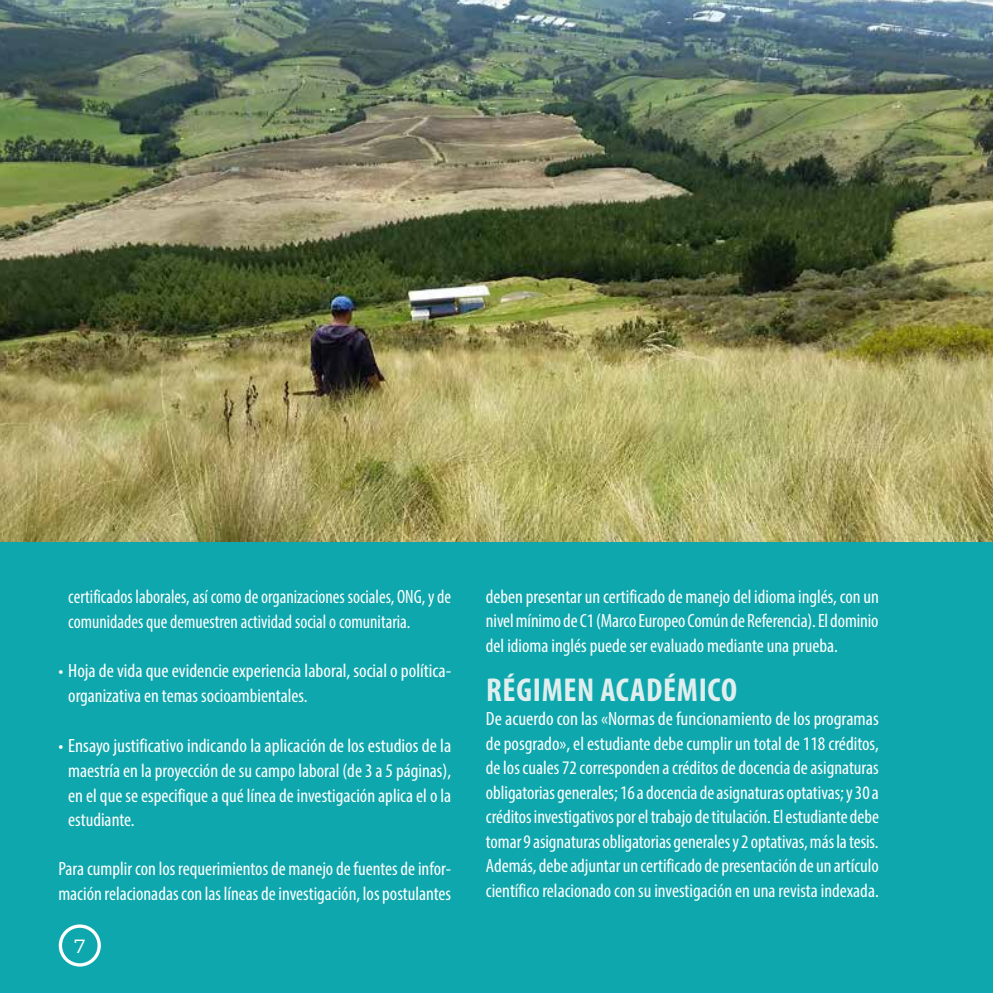
<style>
.page{position:relative;width:993px;height:993px;background:#fff}
.page>*{position:absolute;margin:0;border:0;box-sizing:border-box;transform-origin:0 0}
.t1{font:700 condensed 33.25px "Myriad Pro";letter-spacing:.02em;color:#e0efee}
.t2{font:condensed 19.25px/24.5px "Myriad Pro";color:#fff;text-align:justify}
.t3{font:condensed 19.25px/24.8px "Myriad Pro";color:#fff;scale:.95 1}
.t4{font:300 19.07px "Montserrat";color:#fff}
</style>
<div class="page">
<div style="left:0;top:0;width:992px;height:992px;background:#0ea7ad"></div>
<div style="left:59px;top:924px;width:42px;height:42px;border:3px solid #fff;border-radius:50%"></div>
<img style="left:0;top:0;width:992px;height:541px">
<p class="t3" style="left:68px;top:583px;width:404px">certificados laborales, así como de organizaciones sociales, ONG, y de comunidades que demuestren actividad social o comunitaria.</p>
<p class="t2" style="left:68px;top:658px;width:384px;text-indent:-10px">• Hoja de vida que evidencie experiencia laboral, social o política&shy;organizativa en temas socioambientales.</p>
<p class="t2" style="left:68px;top:732px;width:384px;text-indent:-10px">• Ensayo justificativo indicando la aplicación de los estudios de la maestría en la proyección de su campo laboral (de 3 a 5 páginas), en el que se especifique a qué línea de investigación aplica el o la estudiante.</p>
<p class="t2" style="left:58px;top:856px;width:394px">Para cumplir con los requerimientos de manejo de fuentes de infor&shy;mación relacionadas con las líneas de investigación, los postulantes</p>
<p class="t4" style="left:74px;top:931px;width:13px">7</p>
<p class="t2" style="left:486px;top:583px;width:394px">deben presentar un certificado de manejo del idioma inglés, con un nivel mínimo de C1 (Marco Europeo Común de Referencia). El dominio del idioma inglés puede ser evaluado mediante una prueba.</p>
<h1 class="t1" style="left:486px;top:668px;width:252px">RÉGIMEN ACADÉMICO</h1>
<p class="t2" style="left:486px;top:706px;width:394px">De acuerdo con las «Normas de funcionamiento de los programas de posgrado», el estudiante debe cumplir un total de 118 créditos, de los cuales 72 corresponden a créditos de docencia de asignaturas obligatorias generales; 16 a docencia de asignaturas optativas; y 30 a créditos investigativos por el trabajo de titulación. El estudiante debe tomar 9 asignaturas obligatorias generales y 2 optativas, más la tesis.<br>Además, debe adjuntar un certificado de presentación de un artículo científico relacionado con su investigación en una revista indexada.</p>
</div>
